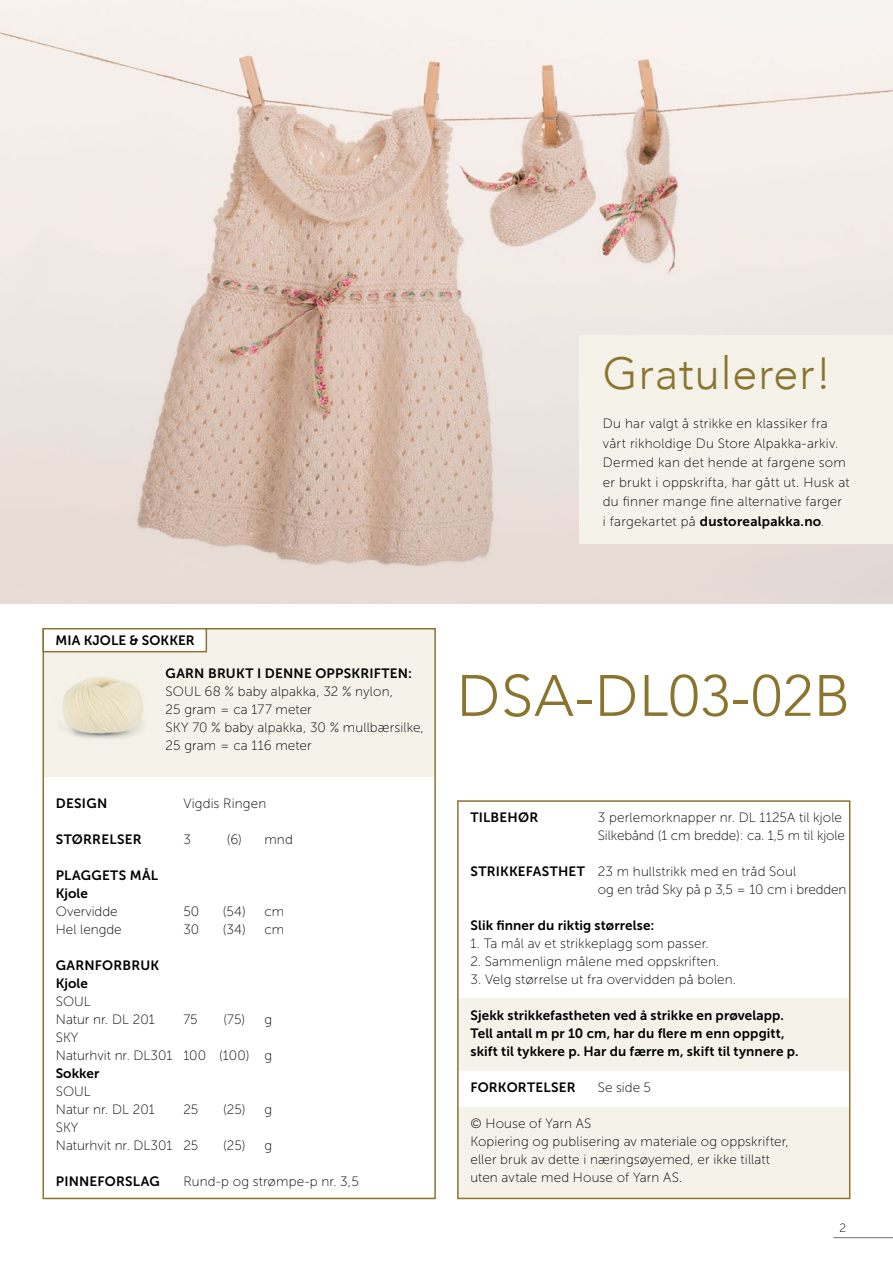
<style>
.page{position:relative;width:893px;height:1263px;background:#fff}
.page>*{position:absolute;margin:0;border:0;box-sizing:border-box;transform-origin:0 0}
.t1{font:300 57.75px "Avenir";letter-spacing:.02em;color:#8b752e}
.t2{font:300 45px "Avenir";letter-spacing:.02em;color:#8b752e}
.INNHOLD{font:13.5px "Museo Sans 100";letter-spacing:.005em;color:#000}
.INNHOLD-2{font:13.5px "Museo Sans 700";letter-spacing:.01em;color:#000}
.INNHOLD_-_Midtstilt{font:13.5px "Museo Sans 100";letter-spacing:.02em;color:#000}
.INNHOLD_-_Midtstilt-2{font:13.5px "Museo Sans 700";letter-spacing:.02em;color:#000}
.INNHOLD-_Opps{font:13.5px "Museo Sans 700";letter-spacing:.005em;color:#000}
.INNHOLD-3{font:13.5px "Museo Sans 700";letter-spacing:.03em;color:#000}
.t3{font:12px "Museo Sans 100";color:#000}
.s1{font-family:"Museo Sans 100"}
.s2{font-family:"Museo Sans 700"}
</style>
<div class="page">
<hr style="left:833px;top:1237px;width:60px;height:1px;background:#6d6e71">
<img style="left:0;top:0;width:893px;height:603px">
<div style="left:458px;top:1107px;width:392px;height:91px;background:#f5f2ea"></div>
<div style="left:458px;top:998px;width:392px;height:73px;background:#f5f2ea"></div>
<div style="left:457px;top:800px;width:393px;height:399px;border:2px solid #8b752e"></div>
<div style="left:43px;top:629px;width:392px;height:148px;background:#f5f2ea"></div>
<div style="left:43px;top:628px;width:393px;height:571px;border:2px solid #8b752e"></div>
<div style="left:43px;top:628px;width:164px;height:24px;background:#fff;border:2px solid #8b752e"></div>
<img style="left:62px;top:676px;width:82px;height:63px">
<div style="left:580px;top:335px;width:313px;height:208px;background:#f5f2ea"></div>
<p class="t2" style="left:603px;top:347px;width:231px">Gratulerer!</p>
<p class="INNHOLD_-_Midtstilt" style="left:603px;top:417px;width:226px">Du har valgt å strikke en klassiker fra</p>
<p class="INNHOLD_-_Midtstilt" style="left:603px;top:436px;width:237px">vårt rikholdige Du Store Alpakka-arkiv.</p>
<p class="INNHOLD_-_Midtstilt" style="left:603px;top:456px;width:245px">Dermed kan det hende at fargene som</p>
<p class="INNHOLD_-_Midtstilt" style="left:603px;top:475px;width:248px">er brukt i oppskrifta, har gått ut. Husk at</p>
<p class="INNHOLD_-_Midtstilt" style="left:603px;top:495px;width:241px">du finner mange fine alternative farger</p>
<p class="INNHOLD_-_Midtstilt-2" style="left:603px;top:514px;width:223px"><span class="s1">i fargekartet på</span> dustorealpakka.no<span class="s1">.</span></p>
<p class="INNHOLD-_Opps" style="left:56px;top:633px;width:141px">MIA KJOLE &amp; SOKKER</p>
<p class="INNHOLD-2" style="left:166px;top:666px;width:248px">GARN BRUKT I DENNE OPPSKRIFTEN:</p>
<p class="INNHOLD" style="left:166px;top:685px;width:229px">SOUL 68 % baby alpakka, 32 % nylon,</p>
<p class="INNHOLD" style="left:166px;top:703px;width:148px">25 gram = ca 177 meter</p>
<p class="INNHOLD" style="left:166px;top:721px;width:260px">SKY 70 % baby alpakka, 30 % mullbærsilke,</p>
<p class="INNHOLD" style="left:166px;top:739px;width:148px">25 gram = ca 116 meter</p>
<p class="INNHOLD-2" style="left:56px;top:796px;width:53px">DESIGN</p>
<p class="INNHOLD" style="left:183px;top:796px;width:84px">Vigdis Ringen</p>
<p class="INNHOLD-2" style="left:56px;top:832px;width:87px">STØRRELSER</p>
<p class="INNHOLD" style="left:183px;top:832px;width:9px">3</p>
<p class="INNHOLD" style="left:227px;top:832px;width:68px">(6) mnd</p>
<p class="INNHOLD-3" style="left:56px;top:868px;width:104px">PLAGGETS MÅL</p>
<p class="INNHOLD-2" style="left:56px;top:886px;width:34px">Kjole</p>
<p class="INNHOLD" style="left:56px;top:904px;width:63px">Overvidde</p>
<p class="INNHOLD" style="left:183px;top:904px;width:17px">50</p>
<p class="INNHOLD" style="left:223px;top:904px;width:63px">(54) cm</p>
<p class="INNHOLD" style="left:56px;top:922px;width:67px">Hel lengde</p>
<p class="INNHOLD" style="left:183px;top:922px;width:17px">30</p>
<p class="INNHOLD" style="left:223px;top:922px;width:63px">(34) cm</p>
<p class="INNHOLD-2" style="left:56px;top:958px;width:105px">GARNFORBRUK</p>
<p class="INNHOLD-2" style="left:56px;top:976px;width:34px">Kjole</p>
<p class="INNHOLD" style="left:56px;top:994px;width:36px">SOUL</p>
<p class="INNHOLD" style="left:56px;top:1012px;width:100px">Natur nr. DL 201</p>
<p class="INNHOLD" style="left:183px;top:1012px;width:16px">75</p>
<p class="INNHOLD" style="left:223px;top:1012px;width:50px">(75) g</p>
<p class="INNHOLD" style="left:56px;top:1030px;width:24px">SKY</p>
<p class="INNHOLD" style="left:56px;top:1048px;width:218px">Naturhvit nr. DL301 100 (100) g</p>
<p class="INNHOLD-2" style="left:56px;top:1066px;width:45px">Sokker</p>
<p class="INNHOLD" style="left:56px;top:1084px;width:36px">SOUL</p>
<p class="INNHOLD" style="left:56px;top:1102px;width:100px">Natur nr. DL 201</p>
<p class="INNHOLD" style="left:183px;top:1102px;width:16px">25</p>
<p class="INNHOLD" style="left:223px;top:1102px;width:50px">(25) g</p>
<p class="INNHOLD" style="left:56px;top:1120px;width:24px">SKY</p>
<p class="INNHOLD" style="left:56px;top:1138px;width:144px">Naturhvit nr. DL301 25</p>
<p class="INNHOLD" style="left:223px;top:1138px;width:50px">(25) g</p>
<p class="INNHOLD-2" style="left:56px;top:1174px;width:105px">PINNEFORSLAG</p>
<p class="INNHOLD" style="left:183px;top:1174px;width:177px">Rund-p og strømpe-p nr. 3,5</p>
<p class="t1" style="left:457px;top:662px;width:395px">DSA-DL03-02B</p>
<p class="INNHOLD-2" style="left:470px;top:810px;width:69px">TILBEHØR</p>
<p class="INNHOLD" style="left:598px;top:810px;width:246px">3 perlemorknapper nr. DL 1125A til kjole</p>
<p class="INNHOLD" style="left:598px;top:828px;width:248px">Silkebånd (1 cm bredde): ca. 1,5 m til kjole</p>
<p class="INNHOLD" style="left:470px;top:864px;width:327px"><span class="s2">STRIKKEFASTHET</span> 23 m hullstrikk med en tråd Soul</p>
<p class="INNHOLD" style="left:598px;top:882px;width:250px">og en tråd Sky på p 3,5 = 10 cm i bredden</p>
<p class="INNHOLD-2" style="left:470px;top:918px;width:185px">Slik finner du riktig størrelse:</p>
<p class="INNHOLD" style="left:470px;top:936px;width:240px">1. Ta mål av et strikkeplagg som passer.</p>
<p class="INNHOLD" style="left:470px;top:954px;width:250px">2. Sammenlign målene med oppskriften.</p>
<p class="INNHOLD" style="left:470px;top:972px;width:267px">3. Velg størrelse ut fra overvidden på bolen.</p>
<p class="INNHOLD-2" style="left:470px;top:1008px;width:315px">Sjekk strikkefastheten ved å strikke en prøvelapp.</p>
<p class="INNHOLD-2" style="left:470px;top:1026px;width:316px">Tell antall m pr 10 cm, har du flere m enn oppgitt,</p>
<p class="INNHOLD-2" style="left:470px;top:1044px;width:330px">skift til tykkere p. Har du færre m, skift til tynnere p.</p>
<p class="INNHOLD-2" style="left:470px;top:1080px;width:107px">FORKORTELSER</p>
<p class="INNHOLD" style="left:598px;top:1080px;width:55px">Se side 5</p>
<p class="INNHOLD" style="left:470px;top:1116px;width:123px">© House of Yarn AS</p>
<p class="INNHOLD" style="left:470px;top:1134px;width:320px">Kopiering og publisering av materiale og oppskrifter,</p>
<p class="INNHOLD" style="left:470px;top:1152px;width:301px">eller bruk av dette i næringsøyemed, er ikke tillatt</p>
<p class="INNHOLD" style="left:470px;top:1170px;width:214px">uten avtale med House of Yarn AS.</p>
<p class="t3" style="left:839px;top:1221px;width:8px">2</p>
</div>
